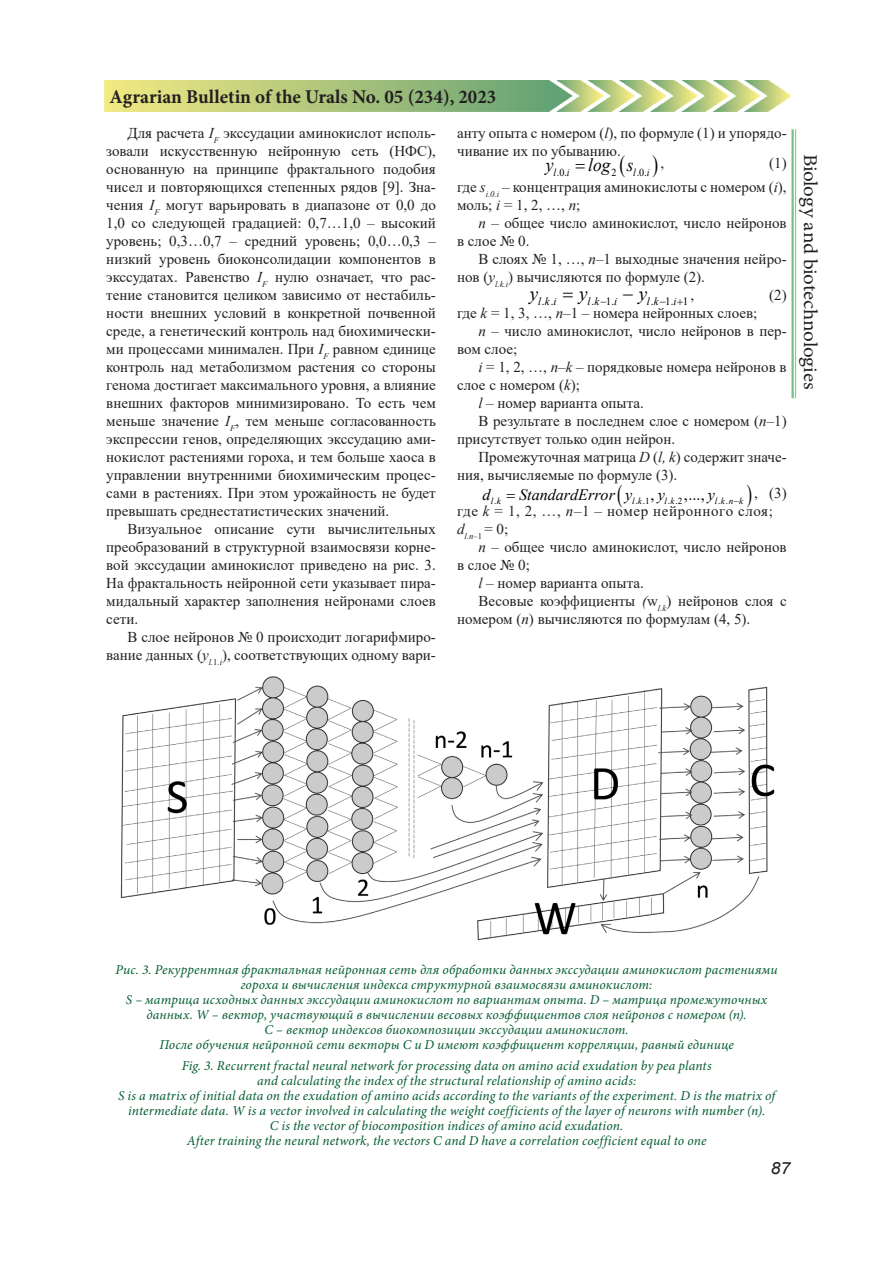
<style>
.page{position:relative;width:893px;height:1263px;background:#fff}
.page>*{position:absolute;margin:0;border:0;box-sizing:border-box;transform-origin:0 0}
.t1{font:700 19.5px "Minion Pro";color:#231f20}
.t2{font:19.5px "Minion Pro";letter-spacing:-.01em;color:#231f20;scale:1.08 1}
.t3{font:italic 19.35px "Times New Roman";color:#000}
.t4{font:italic 18.45px "Times New Roman";color:#000;scale:.94 1}
.t5{font:italic 16.8px "Arial";color:#231f20;scale:1.08 1}
.t6{font:italic 15.9px "Times New Roman";color:#000}
.t7{font:15.9px "Times New Roman";color:#000}
.t8{font:15px/18px "Times New Roman";color:#231f20;text-align:justify}
.t9{font:15px/18px "Times New Roman";letter-spacing:.04em;color:#231f20}
.t10{font:italic 13.5px/15px "Minion Pro";letter-spacing:.01em;color:#025b30;text-align:center}
.t11{font:italic 11.25px "Times New Roman";color:#000}
.t12{font:11.25px "Times New Roman";color:#000}
.t13{font:10.65px "Times New Roman";color:#000;scale:.94 1}
.t14{font:italic 10.65px "Times New Roman";color:#000;scale:.94 1}
.t15{font:italic 9.15px "Times New Roman";color:#000}
.t16{font:9.15px "Times New Roman";color:#000}
.t17{font:italic 8.7px "Times New Roman";color:#231f20}
.s1{font-style:italic}
.s2{color:#000}
.s3{font-style:normal}
</style>
<div class="page">
<hr style="left:791px;top:129px;width:3px;height:269px;background:#40ae49">
<hr style="left:795px;top:129px;width:1px;height:269px;background:#40ae49">
<img style="left:104px;top:80px;width:686px;height:32px">
<img style="left:120px;top:676px;width:655px;height:265px">
<h1 class="t1" style="left:110px;top:83px;width:388px">Agrarian Bulletin of the Urals No. 05 (234), 2023</h1>
<p class="t8" style="left:106px;top:123px;width:331px;text-indent:21px">Для расчета <span class="s1">I</span><sub>F</sub> экссудации аминокислот исполь&shy;зовали искусственную нейронную сеть (НФС), основанную на принципе фрактального подобия чисел и повторяющихся степенных рядов [9]. Зна&shy;чения <span class="s1">I</span><sub>F</sub> могут варьировать в диапазоне от 0,0 до 1,0 со следующей градацией: 0,7…1,0 – высокий уровень; 0,3…0,7 – средний уровень; 0,0…0,3 – низкий уровень биоконсолидации компонентов в экссудатах. Равенство <span class="s1">I</span><sub>F</sub> нулю означает, что рас&shy;тение становится целиком зависимо от нестабиль&shy;ности внешних условий в конкретной почвенной среде, а генетический контроль над биохимически&shy;ми процессами минимален. При <span class="s1">I</span><sub>F</sub> равном единице контроль над метаболизмом растения со стороны генома достигает максимального уровня, а влияние внешних факторов минимизировано. То есть чем меньше значение <span class="s1">I</span><sub>F</sub>, тем меньше согласованность экспрессии генов, определяющих экссудацию ами&shy;нокислот растениями гороха, и тем больше хаоса в управлении внутренними биохимическим процес&shy;сами в растениях. При этом урожайность не будет превышать среднестатистических значений.</p>
<p class="t8" style="left:106px;top:519px;width:331px;text-indent:21px">Визуальное описание сути вычислительных преобразований в структурной взаимосвязи корне&shy;вой экссудации аминокислот приведено на рис. 3.<br>На фрактальность нейронной сети указывает пира&shy;мидальный характер заполнения нейронами слоев сети.</p>
<p class="t8" style="left:106px;top:627px;width:331px;text-align:right">В слое нейронов № 0 происходит логарифмиро&shy;вание данных (<span class="s1">y</span><sub>l.</sub><sub>1</sub><sub>.i</sub>), соответствующих одному вари-</p>
<p class="t8" style="left:457px;top:123px;width:331px">анту опыта с номером (<span class="s1">l</span>), по формуле (1) и упорядо&shy;чивание их по убыванию.</p>
<p class="t14" style="left:553px;top:165px;width:19px">l i</p>
<p class="t8" style="left:457px;top:150px;width:331px;line-height:24px;text-align:right">(1)<br>где <span class="s1">s</span><sub>i.0.i</sub> – концентрация аминокислоты с номером (<span class="s1">i</span>),</p>
<p class="t8" style="left:457px;top:195px;width:125px">моль; <span class="s1">i</span> = 1, 2, …, <span class="s1">n</span>;</p>
<p class="t8" style="left:478px;top:213px;width:310px"><span class="s1">n</span> – общее число аминокислот, число нейронов</p>
<p class="t8" style="left:457px;top:231px;width:74px">в слое № 0.</p>
<p class="t8" style="left:478px;top:249px;width:310px">В слоях № 1, …, <span class="s1">n</span>–1 выходные значения нейро-</p>
<p class="t8" style="left:457px;top:267px;width:249px">нов (<span class="s1">y</span><sub>l.k.i</sub>) вычисляются по формуле (2).</p>
<p class="t11" style="left:538px;top:294px;width:20px">lki</p>
<p class="t11" style="left:587px;top:294px;width:21px">l k−</p>
<p class="t4" style="left:546px;top:152px;width:10px">y</p>
<p class="t4" style="left:588px;top:152px;width:50px">log s</p>
<p class="t8" style="left:660px;top:153px;width:5px">,</p>
<p class="t14" style="left:633px;top:165px;width:19px">l i</p>
<p class="t13" style="left:557px;top:165px;width:12px">.0.</p>
<p class="t13" style="left:611px;top:165px;width:7px">2</p>
<p class="t13" style="left:637px;top:165px;width:12px">.0.</p>
<p class="t3" style="left:530px;top:280px;width:10px">y</p>
<p class="t3" style="left:579px;top:280px;width:10px">y</p>
<p class="t3" style="left:623px;top:280px;width:26px">− y</p>
<p class="t8" style="left:690px;top:285px;width:5px">,</p>
<p class="t8" style="left:769px;top:285px;width:19px">(2)</p>
<p class="t8" style="left:457px;top:303px;width:302px">где <span class="s1">k</span> = 1, 3, …, <span class="s1">n</span>–1 – номера нейронных слоев;</p>
<p class="t8" style="left:478px;top:321px;width:310px"><span class="s1">n</span> – число аминокислот, число нейронов в пер-</p>
<p class="t8" style="left:457px;top:339px;width:62px">вом слое;</p>
<p class="t8" style="left:478px;top:357px;width:310px"><span class="s1">i</span> = 1, 2, …, <span class="s1">n</span>–<span class="s1">k</span> – порядковые номера нейронов в</p>
<p class="t8" style="left:457px;top:375px;width:124px">слое с номером (<span class="s1">k</span>);</p>
<p class="t8" style="left:478px;top:393px;width:167px"><span class="s1">l</span> – номер варианта опыта.</p>
<p class="t8" style="left:478px;top:411px;width:310px">В результате в последнем слое с номером (<span class="s1">n</span>–1)</p>
<p class="t8" style="left:457px;top:429px;width:220px">присутствует только один нейрон.</p>
<p class="t8" style="left:478px;top:447px;width:310px">Промежуточная матрица <span class="s1">D</span> (<span class="s1">l, k</span>) содержит значе-</p>
<p class="t8" style="left:457px;top:465px;width:222px">ния, вычисляемые по формуле (3).</p>
<p class="t6" style="left:482px;top:484px;width:10px">d</p>
<p class="t6" style="left:519px;top:484px;width:115px">StandardError y</p>
<p class="t7" style="left:651px;top:484px;width:16px">,<span class="s1">y</span></p>
<p class="t7" style="left:684px;top:484px;width:33px">,..., <span class="s1">y</span></p>
<p class="t12" style="left:591px;top:294px;width:27px">. 1.<span class="s1">i</span></p>
<p class="t11" style="left:647px;top:294px;width:21px">l k−</p>
<p class="t11" style="left:673px;top:294px;width:5px">i</p>
<p class="t12" style="left:542px;top:294px;width:13px">. .</p>
<p class="t12" style="left:651px;top:294px;width:39px">. 1.1</p>
<p class="t9" style="left:457px;top:483px;width:331px;text-indent:277px"><span class="s2">−</span> , (3) где <span class="s1">k</span> = 1, 2, …, <span class="s1">n</span>–1 – номер нейронного слоя;</p>
<p class="t17" style="left:457px;top:530px;width:53px"><sup>d</sup>l.n<span class="s3">–1</span> <sup>=</sup> <sup>0;</sup></p>
<p class="t8" style="left:478px;top:537px;width:310px"><span class="s1">n</span> – общее число аминокислот, число нейронов</p>
<p class="t8" style="left:457px;top:555px;width:74px">в слое № 0;</p>
<p class="t8" style="left:478px;top:573px;width:167px"><span class="s1">l</span> – номер варианта опыта.</p>
<p class="t8" style="left:478px;top:591px;width:310px">Весовые коэффициенты <span class="s1">(</span>w<sub>l.k</sub>) нейронов слоя с</p>
<p class="t8" style="left:457px;top:609px;width:295px">номером (<span class="s1">n</span>) вычисляются по формулам (4, 5).</p>
<p class="t15" style="left:491px;top:495px;width:11px">l k<span class="s3">.</span></p>
<p class="t15" style="left:632px;top:495px;width:11px">l k</p>
<p class="t15" style="left:665px;top:495px;width:11px">l k</p>
<p class="t15" style="left:715px;top:495px;width:30px">lkn k</p>
<p class="t16" style="left:635px;top:495px;width:16px">. .1</p>
<p class="t16" style="left:668px;top:495px;width:16px">. .2</p>
<p class="t16" style="left:718px;top:495px;width:11px">. .</p>
<h1 class="t2" style="left:823px;top:154px;width:220px;rotate:90deg">Biology and biotechnologies</h1>
<p class="t10" style="left:115px;top:962px;width:664px">Рис. 3. Рекуррентная фрактальная нейронная сеть для обработки данных экссудации аминокислот растениями гороха и вычисления индекса структурной взаимосвязи аминокислот:<br>S – матрица исходных данных экссудации аминокислот по вариантам опыта. D – матрица промежуточных данных. W – вектор, участвующий в вычислении весовых коэффициентов слоя нейронов с номером (n).<br>C – вектор индексов биокомпозиции экссудации аминокислот.<br>После обучения нейронной сети векторы С и D имеют коэффициент корреляции, равный единице</p>
<p class="t10" style="left:118px;top:1058px;width:659px">Fig. 3. Recurrent fractal neural network for processing data on amino acid exudation by pea plants<br>and calculating the index of the structural relationship of amino acids:<br>S is a matrix of initial data on the exudation of amino acids according to the variants of the experiment. D is the matrix of intermediate data. W is a vector involved in calculating the weight coefficients of the layer of neurons with number (n).<br>C is the vector of biocomposition indices of amino acid exudation.<br>After training the neural network, the vectors C and D have a correlation coefficient equal to one</p>
<p class="t5" style="left:770px;top:1157px;width:20px">87</p>
</div>
